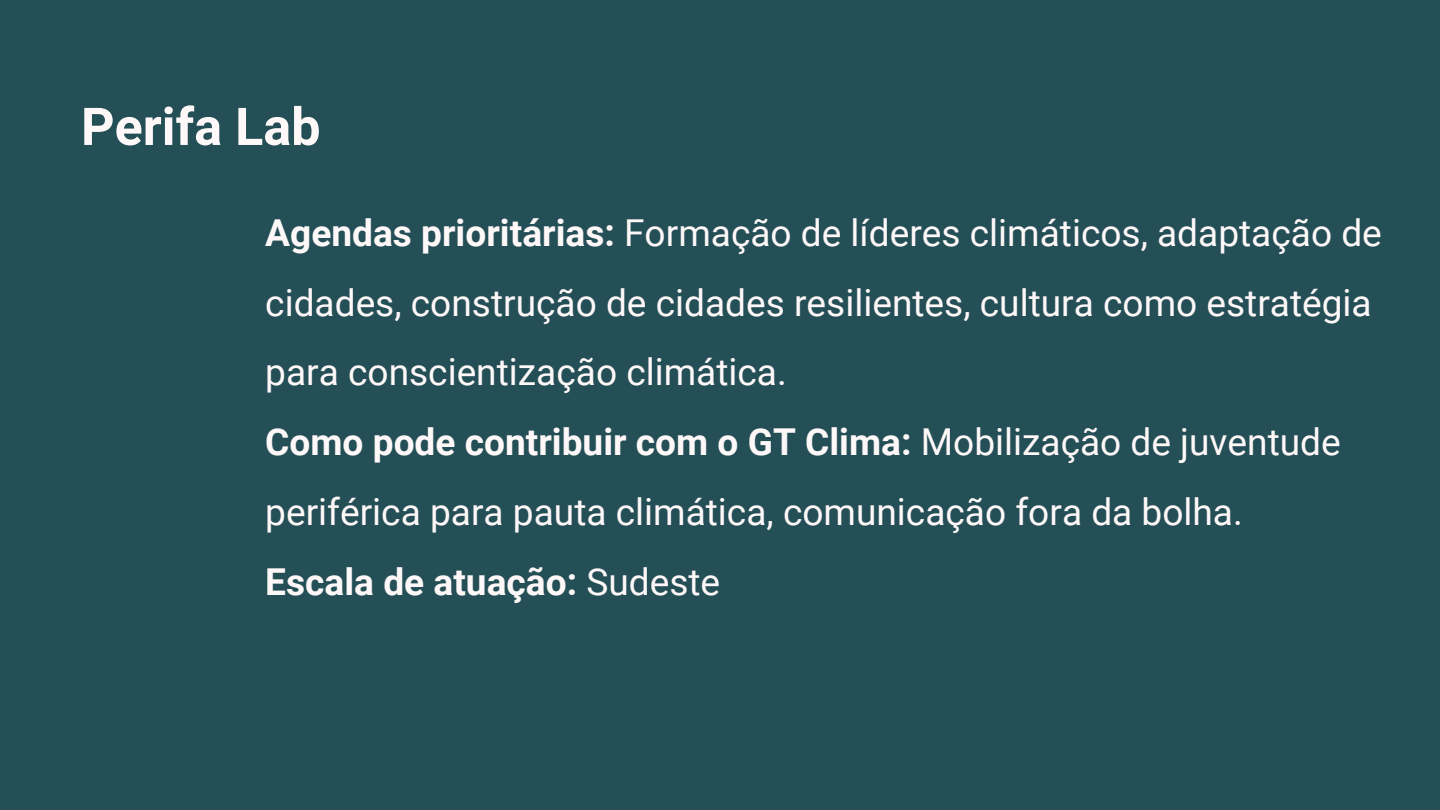
<style>
.page{position:relative;width:1440px;height:810px;background:#244f56}
.page>*{position:absolute;margin:0;border:0;box-sizing:border-box;transform-origin:0 0}
.t1{font:700 52.1px "Roboto";color:#fef8f8}
.t2{font:37.1px/69.8px "Roboto";color:#fef8f8}
.t3{font:700 37.1px "Roboto";color:#fef8f8}
.s1{font-weight:700}
.s2{font-weight:400}
</style>
<div class="page">
<h1 class="t1" style="left:81px;top:97px;width:241px">Perifa Lab</h1>
<p class="t2" style="left:265px;top:198px;width:1118px"><span class="s1">Agendas prioritárias:</span> Formação de líderes climáticos, adaptação de cidades, construção de cidades resilientes, cultura como estratégia para conscientização climática.</p>
<p class="t2" style="left:265px;top:408px;width:1077px"><span class="s1">Como pode contribuir com o GT Clima:</span> Mobilização de juventude periférica para pauta climática, comunicação fora da bolha.</p>
<p class="t3" style="left:265px;top:560px;width:456px">Escala de atuação: <span class="s2">Sudeste</span></p>
</div>
